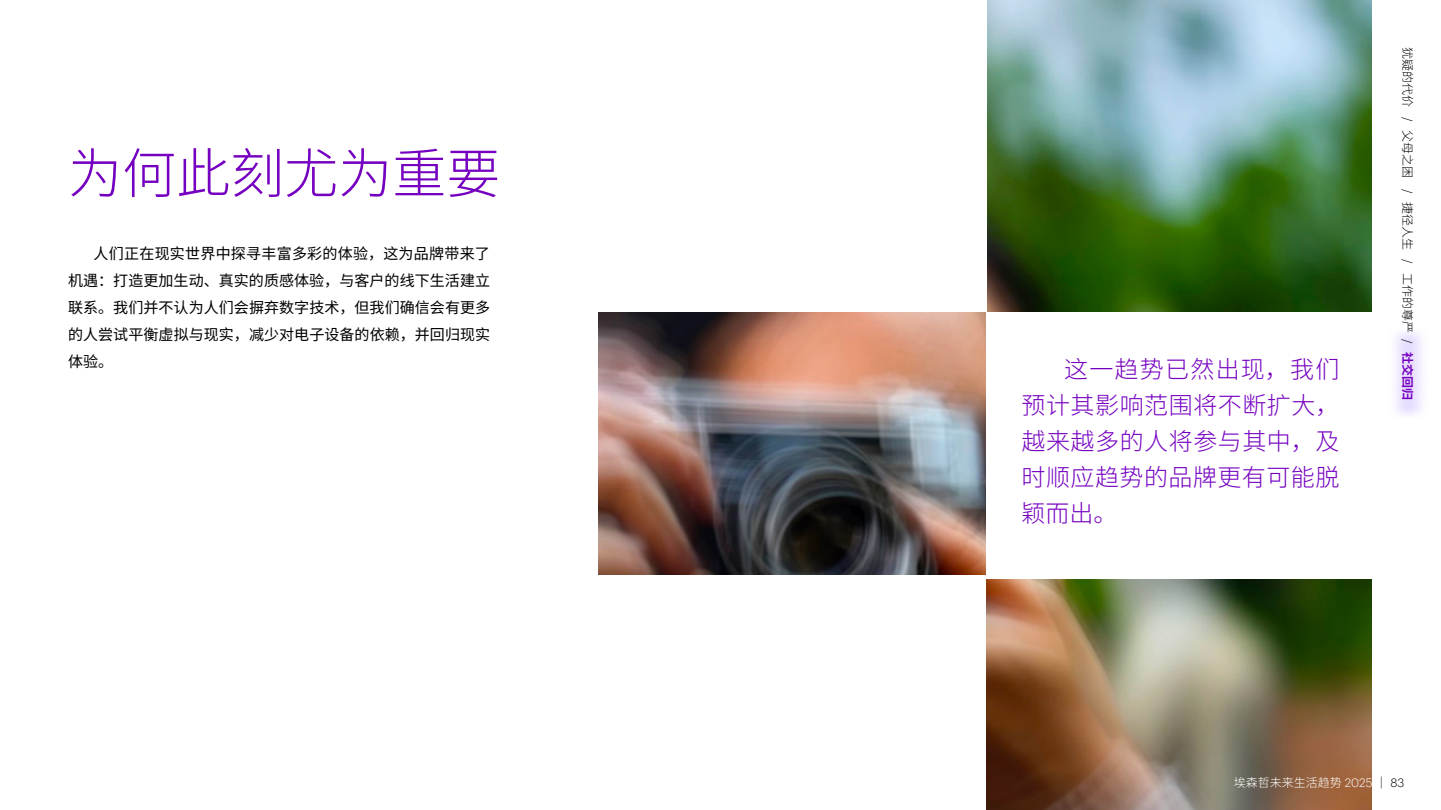
<style>
.page{position:relative;width:1441px;height:810px;background:#fff}
.page>*{position:absolute;margin:0;border:0;box-sizing:border-box;transform-origin:0 0}
.t1{font:300 54px "Source Han Sans SC";color:#7500c0}
.t2{font:300 24px/36px "Source Han Sans SC";letter-spacing:.02em;color:#7500c0;text-align:justify}
.t3{font:15px/27px "Source Han Sans SC";letter-spacing:.005em;color:#000;text-align:justify}
.t4{font:300 12px "Source Han Sans SC";color:#000}
.t5{font:300 12px "Source Han Sans SC";color:#fff}
.s1{font-family:"Graphik"}
.s2{font-weight:700;color:#7500c0}
.s3{color:#000}
.s4{font-family:"Graphik";color:#000}
</style>
<div class="page">
<img style="left:598px;top:0;width:772px;height:810px">
<div style="left:524px;top:0;width:462px;height:311px;background:#fff"></div>
<div style="left:986px;top:313px;width:395px;height:266px;background:#fff"></div>
<div style="left:589px;top:575px;width:396px;height:235px;background:#fff"></div>
<h1 class="t1" style="left:68px;top:143px;width:434px">为何此刻尤为重要</h1>
<p class="t3" style="left:68px;top:240px;width:423px;text-indent:26px">人们正在现实世界中探寻丰富多彩的体验，这为品牌带来了机遇：打造更加生动、真实的质感体验，与客户的线下生活建立联系。我们并不认为人们会摒弃数字技术，但我们确信会有更多的人尝试平衡虚拟与现实，减少对电子设备的依赖，并回归现实体验。</p>
<h2 class="t2" style="left:1021px;top:352px;width:319px;text-indent:43px">这一趋势已然出现，我们预计其影响范围将不断扩大，越来越多的人将参与其中，及时顺应趋势的品牌更有可能脱颖而出。</h2>
<p class="t4" style="left:1413px;top:47px;width:355px;rotate:90deg">犹疑的代价 <span class="s1">/</span> 父母之困 <span class="s1">/</span> 捷径人生 <span class="s1">/</span> 工作的尊严 <span class="s1">/</span> <span class="s2">社交回归</span></p>
<p class="t5" style="left:1233px;top:775px;width:172px">埃森哲未来生活趋势 <span class="s1">2025</span> <span class="s3">｜</span> <span class="s4">83</span></p>
</div>
